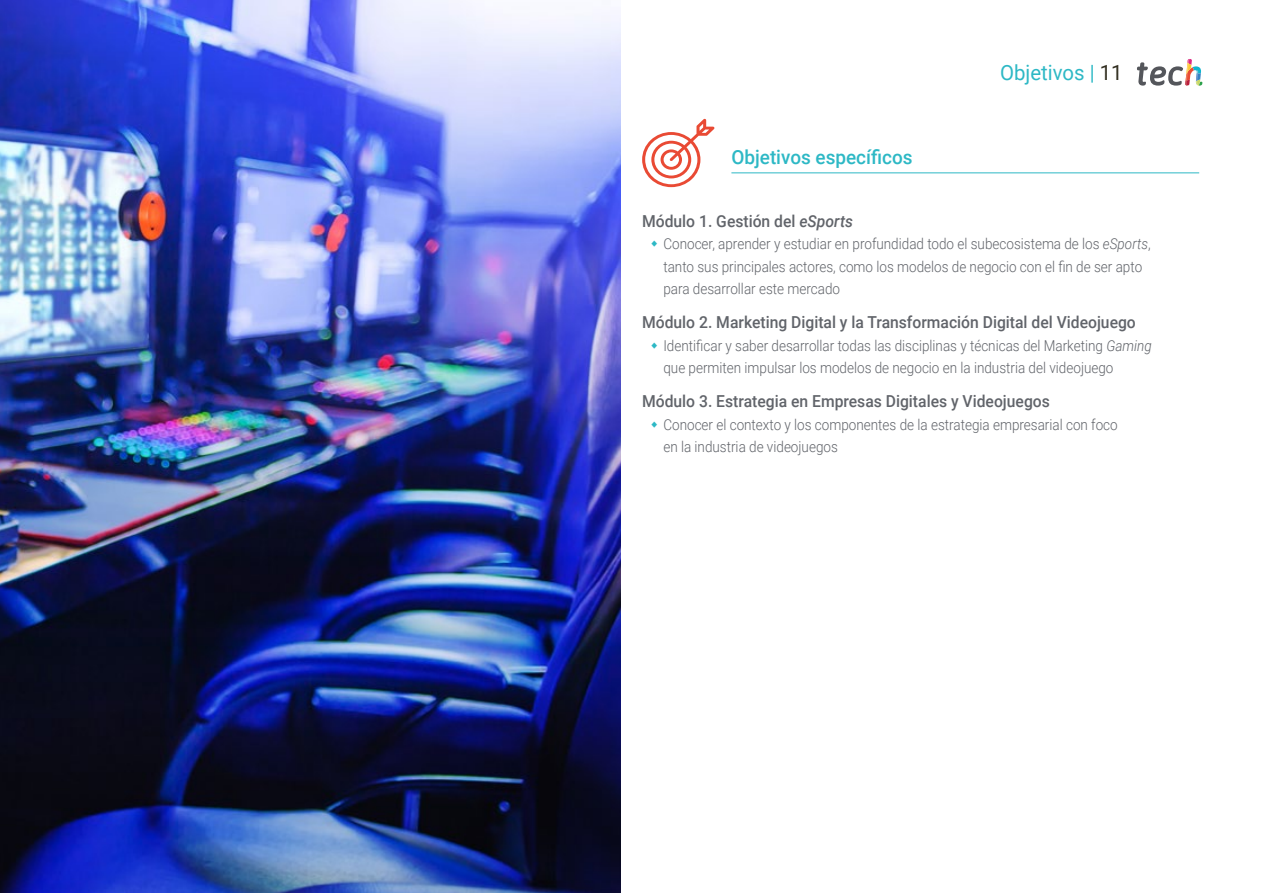
<style>
.page{position:relative;width:1263px;height:893px;background:#fff}
.page>*{position:absolute;margin:0;border:0;box-sizing:border-box;transform-origin:0 0}
.t1{font:21px "Roboto";color:#2db8c5}
.t2{font:500 19.5px "Roboto";color:#2db8c5}
.t3{font:500 16.5px "Roboto";color:#61646a;scale:.95 1}
.t4{font:300 15px/22.5px "Roboto";color:#61646a;scale:.9 1}
.s1{color:#312e20}
.s2{font-style:italic}
</style>
<div class="page">
<hr style="left:731px;top:172px;width:468px;height:1px;background:#2db8c5">
<svg style="left:642px;top:119px;width:72px;height:68px"></svg>
<img style="left:0;top:0;width:621px;height:893px">
<svg style="left:1137px;top:59px;width:65px;height:27px"></svg>
<h2 class="t2" style="left:731px;top:144px;width:183px">Objetivos específicos</h2>
<h1 class="t1" style="left:1000px;top:57px;width:124px">Objetivos | <span class="s1">11</span></h1>
<p class="t3" style="left:642px;top:209px;width:224px">Módulo 1. Gestión del <span class="s2">eSports</span></p>
<p class="t4" style="left:663px;top:232px;width:543px">Conocer, aprender y estudiar en profundidad todo el subecosistema de los <span class="s2">eSports</span>, tanto sus principales actores, como los modelos de negocio con el fin de ser apto para desarrollar este mercado</p>
<p class="t3" style="left:642px;top:311px;width:521px">Módulo 2. Marketing Digital y la Transformación Digital del Videojuego</p>
<p class="t4" style="left:663px;top:334px;width:544px">Identificar y saber desarrollar todas las disciplinas y técnicas del Marketing <span class="s2">Gaming </span>que permiten impulsar los modelos de negocio en la industria del videojuego</p>
<p class="t3" style="left:642px;top:390px;width:431px">Módulo 3. Estrategia en Empresas Digitales y Videojuegos</p>
<p class="t4" style="left:663px;top:413px;width:506px">Conocer el contexto y los componentes de la estrategia empresarial con foco en la industria de videojuegos</p>
</div>
